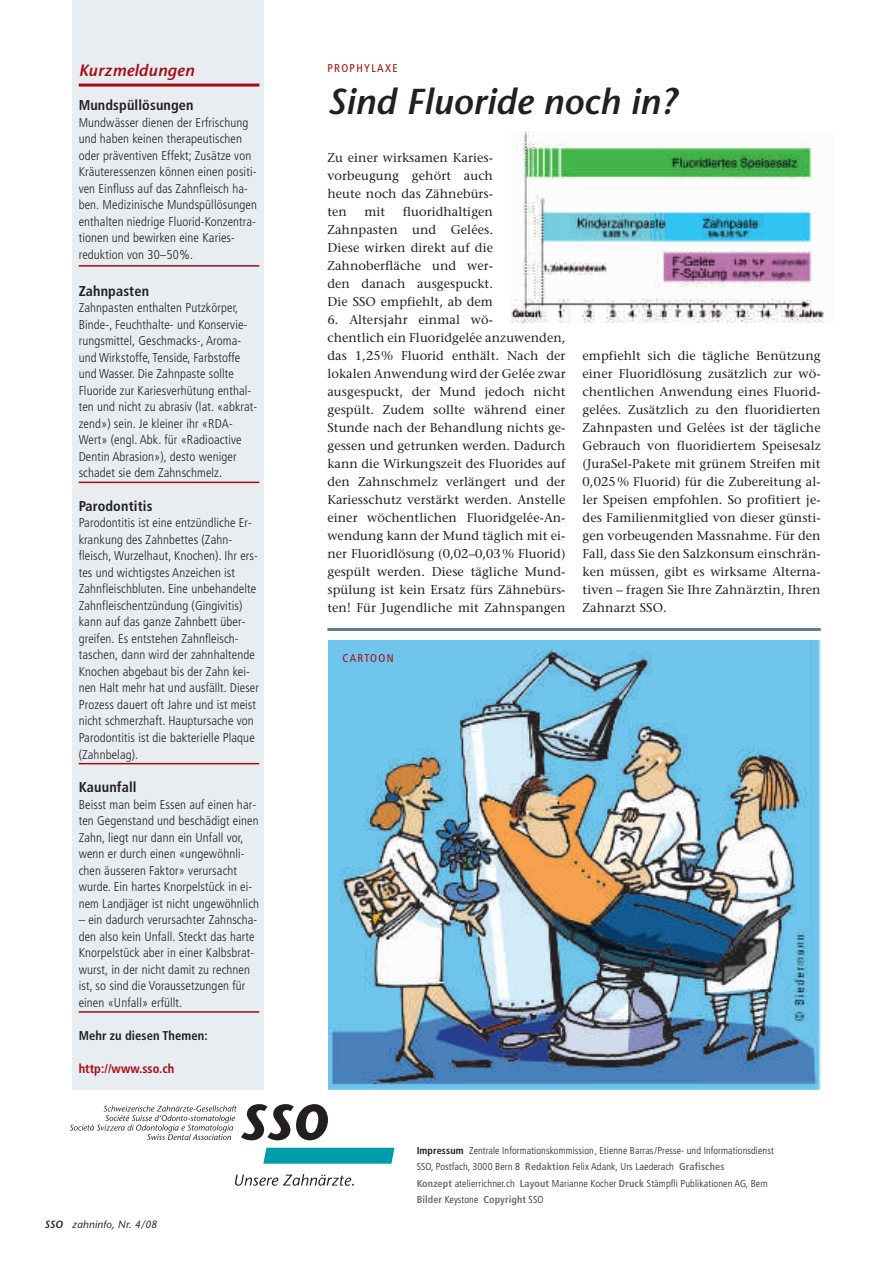
<style>
.page{position:relative;width:893px;height:1263px;background:#fff}
.page>*{position:absolute;margin:0;border:0;box-sizing:border-box;transform-origin:0 0}
.t1{font:italic 600 36px "Stone Sans";color:#231f20}
.t2{font:italic 600 16.5px "Stone Sans";letter-spacing:.01em;color:#a70a12}
.t3{font:700 condensed 14.25px "Frutiger LT";letter-spacing:.01em;color:#231f20}
.t4{font:300 condensed 12.75px/16.5px "Frutiger LT";letter-spacing:.01em;color:#231f20}
.t5{font:12.75px/18px "Stone Serif";letter-spacing:.005em;color:#231f20;text-align:justify}
.t6{font:700 condensed 12.75px "Frutiger LT";letter-spacing:.005em;color:#231f20}
.t7{font:700 condensed 12.75px "Frutiger LT";letter-spacing:.005em;color:#a70a12}
.t8{font:condensed 11.25px "Frutiger LT";letter-spacing:.12em;color:#a70a12}
.t9{font:italic 10.5px "Stone Sans";letter-spacing:.01em;color:#231f20}
.t10{font:300 condensed 10.2px/16.5px "Frutiger LT";letter-spacing:.01em;color:#231f20}
.s1{font-weight:600}
.s2{font-weight:700}
.s3{font-weight:700;color:#6c6d70}
</style>
<div class="page">
<div style="left:72px;top:0;width:192px;height:1090px;background:#e8edf2"></div>
<hr style="left:79px;top:265px;width:180px;height:2px;background:#a70a12">
<hr style="left:79px;top:482px;width:180px;height:1px;background:#a70a12">
<hr style="left:79px;top:763px;width:180px;height:1px;background:#a70a12">
<hr style="left:79px;top:1011px;width:180px;height:2px;background:#a70a12">
<hr style="left:327px;top:628px;width:494px;height:3px;background:#5a7998">
<hr style="left:79px;top:84px;width:180px;height:3px;background:#a70a12">
<svg style="left:70px;top:1104px;width:258px;height:36px"></svg>
<svg style="left:263px;top:1148px;width:131px;height:16px"></svg>
<svg style="left:235px;top:1174px;width:119px;height:12px"></svg>
<img style="left:329px;top:640px;width:492px;height:449px">
<img style="left:511px;top:131px;width:313px;height:191px">
<p class="t2" style="left:79px;top:64px;width:117px">Kurzmeldungen</p>
<p class="t3" style="left:79px;top:100px;width:116px">Mundspüllösungen</p>
<p class="t4" style="left:79px;top:115px;width:180px">Mundwässer dienen der Erfrischung und haben keinen therapeutischen oder präventiven Effekt; Zusätze von Kräuteressenzen können einen positi&shy;ven Einfluss auf das Zahnfleisch ha&shy;ben. Medizinische Mundspüllösungen enthalten niedrige Fluorid-Konzentra&shy;tionen und bewirken eine Karies - reduktion von 30–50%.</p>
<p class="t3" style="left:79px;top:285px;width:72px">Zahnpasten</p>
<p class="t4" style="left:79px;top:301px;width:180px">Zahnpasten enthalten Putzkörper, Binde-, Feuchthalte- und Konservie&shy;rungsmittel, Geschmacks-, Aroma&shy;und Wirkstoffe, Tenside, Farbstoffe und Wasser. Die Zahnpaste sollte Fluoride zur Kariesverhütung enthal&shy;ten und nicht zu abrasiv (lat. «abkrat&shy;zend») sein. Je kleiner ihr «RDA-Wert» (engl. Abk. für «Radioactive Dentin Abrasion»), desto weniger schadet sie dem Zahnschmelz.</p>
<p class="t3" style="left:79px;top:500px;width:75px">Parodontitis</p>
<p class="t4" style="left:79px;top:516px;width:182px">Parodontitis ist eine entzündliche Er&shy;krankung des Zahnbettes (Zahn&shy;fleisch, Wurzelhaut, Knochen). Ihr ers&shy;tes und wichtigstes Anzeichen ist Zahnfleischbluten. Eine unbehandelte Zahnfleischentzündung (Gingivitis) kann auf das ganze Zahnbett über&shy;greifen. Es entstehen Zahnfleisch - taschen, dann wird der zahnhaltende Knochen abgebaut bis der Zahn kei&shy;nen Halt mehr hat und ausfällt. Dieser Prozess dauert oft Jahre und ist meist nicht schmerzhaft. Hauptursache von Parodontitis ist die bakterielle Plaque (Zahnbelag).</p>
<p class="t3" style="left:79px;top:781px;width:59px">Kauunfall</p>
<p class="t4" style="left:79px;top:797px;width:182px">Beisst man beim Essen auf einen har&shy;ten Gegenstand und beschädigt einen Zahn, liegt nur dann ein Unfall vor, wenn er durch einen «ungewöhnli&shy;chen äusseren Faktor» verursacht wurde. Ein hartes Knorpelstück in ei&shy;nem Landjäger ist nicht ungewöhnlich</p>
<p class="t4" style="left:79px;top:913px;width:180px">– ein dadurch verursachter Zahnscha&shy;den also kein Unfall. Steckt das harte Knorpelstück aber in einer Kalbsbrat&shy;wurst, in der nicht damit zu rechnen ist, so sind die Voraussetzungen für einen «Unfall» erfüllt.</p>
<p class="t6" style="left:79px;top:1030px;width:131px">Mehr zu diesen Themen:</p>
<p class="t7" style="left:79px;top:1063px;width:97px">http://www.sso.ch</p>
<p class="t9" style="left:45px;top:1220px;width:114px"><span class="s1">SSO</span> zahninfo, Nr. 4/08</p>
<p class="t8" style="left:327px;top:64px;width:72px">PROPHYLAXE</p>
<h1 class="t1" style="left:327px;top:88px;width:351px">Sind Fluoride noch in?</h1>
<p class="t5" style="left:327px;top:150px;width:167px">Zu einer wirksamen Karies&shy;vorbeugung gehört auch heute noch das Zähnebürs&shy;ten</p>
<p class="t5" style="left:327px;top:204px;width:167px;text-indent:75px">fluoridhaltigen Zahnpasten und Gelées.<br>Diese wirken direkt auf die Zahnoberfläche und wer&shy;den danach ausgespuckt.<br>Die SSO empfiehlt, ab dem</p>
<p class="t5" style="left:327px;top:312px;width:240px;text-align:left">6. Altersjahr einmal wö-<br>chentlich ein Fluoridgelée anzuwenden, das 1,25% Fluorid enthält. Nach der lokalen Anwendung wird der Gelée zwar ausgespuckt, der Mund jedoch nicht gespült. Zudem sollte während einer Stunde nach der Behandlung nichts ge&shy;gessen und getrunken werden. Dadurch kann die Wirkungszeit des Fluorides auf den Zahnschmelz verlängert und der Kariesschutz verstärkt werden. Anstelle einer wöchentlichen Fluoridgelée-An&shy;wendung kann der Mund täglich mit ei&shy;ner Fluoridlösung (0,02–0,03% Fluorid) gespült werden. Diese tägliche Mund&shy;spülung ist kein Ersatz fürs Zähnebürs&shy;ten! Für Jugendliche mit Zahnspangen</p>
<p class="t5" style="left:364px;top:204px;width:22px">mit</p>
<p class="t8" style="left:342px;top:654px;width:53px">CARTOON</p>
<p class="t5" style="left:583px;top:348px;width:240px">empfiehlt sich die tägliche Benützung einer Fluoridlösung zusätzlich zur wö&shy;chentlichen Anwendung eines Fluorid&shy;gelées. Zusätzlich zu den fluoridierten Zahnpasten und Gelées ist der tägliche Gebrauch von fluoridiertem Speisesalz (JuraSel-Pakete mit grünem Streifen mit 0,025% Fluorid) für die Zubereitung al&shy;ler Speisen empfohlen. So profitiert je&shy;des Familienmitglied von dieser günsti&shy;gen vorbeugenden Massnahme. Für den Fall, dass Sie den Salzkonsum einschrän&shy;ken müssen, gibt es wirksame Alterna - tiven – fragen Sie Ihre Zahnärztin, Ihren Zahnarzt SSO.</p>
<p class="t10" style="left:417px;top:1143px;width:359px"><span class="s2">Impressum</span> Zentrale Informationskommission, Etienne Barras/Presse- und Informationsdienst SSO, Postfach, 3000 Bern 8 <span class="s3">Redaktion</span> Felix Adank, Urs Laederach <span class="s3">Grafisches<br>Konzept</span> atelierrichner.ch <span class="s3">Layout</span> Marianne Kocher <span class="s3">Druck</span> Stämpfli Publikationen AG, Bern <span class="s3">Bilder</span> Keystone <span class="s3">Copyright</span> SSO</p>
</div>
